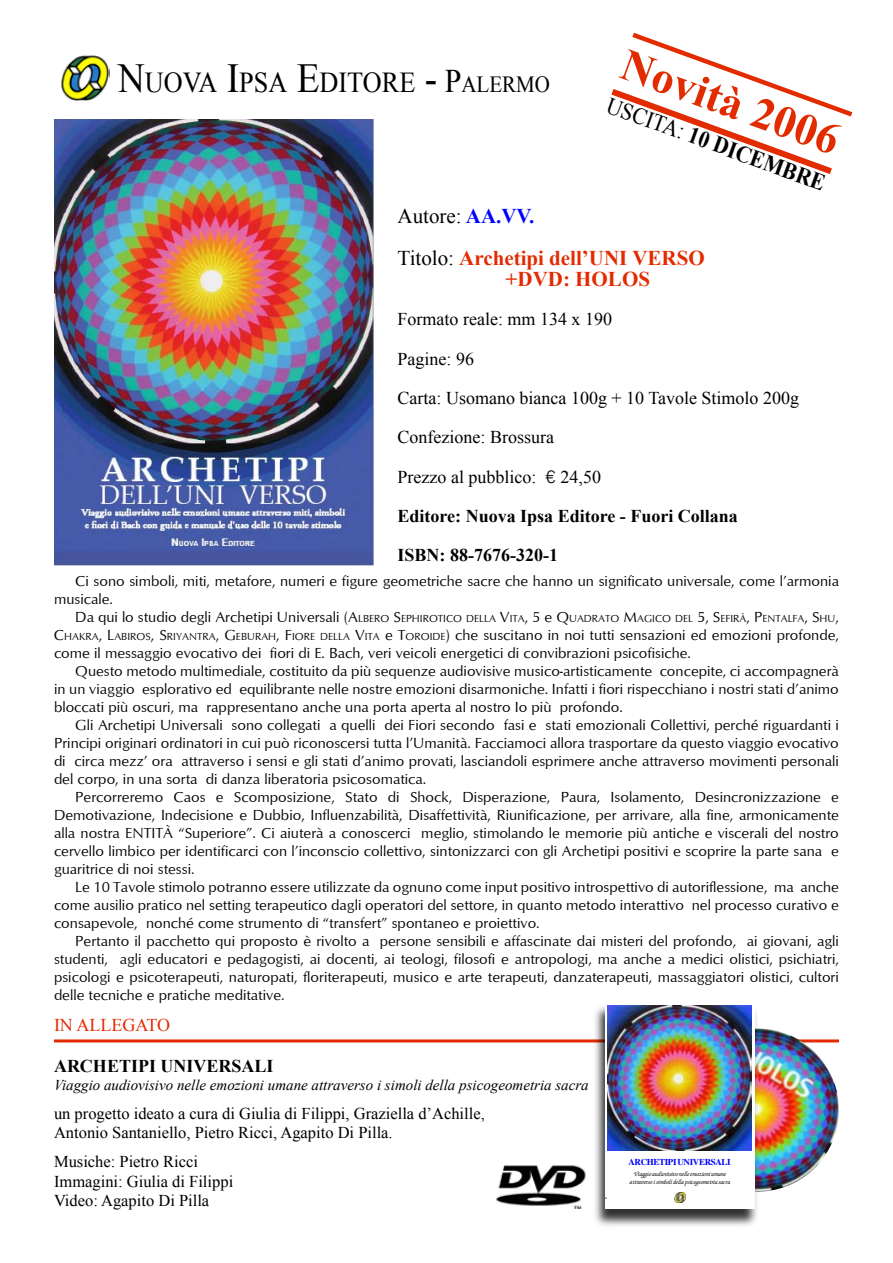
<style>
.page{position:relative;width:893px;height:1263px;background:#fff}
.page>*{position:absolute;margin:0;border:0;box-sizing:border-box;transform-origin:0 0}
.t1{font:700 45px "Times New Roman";color:#e32b00}
.t2{font:28.8px "Times New Roman";color:#000;scale:.91 1}
.t3{font:700 23.4px "Times New Roman";color:#000;scale:.91 1}
.t4{font:23.4px "Times New Roman";color:#000;scale:.91 1}
.t5{font:700 21px/42.3px "Times New Roman";color:#e32b00}
.t6{font:18px/39.3px "Times New Roman";color:#000}
.t7{font:700 18px "Times New Roman";color:#000}
.t8{font:18px "Times New Roman";color:#e32b00}
.t9{font:16.5px/19.8px "Times New Roman";color:#000}
.t10{font:15px/18px "Optimum";color:#000;text-align:justify}
.t11{font:italic 15px "Times New Roman";color:#000}
.t12{font:700 9px "Times";letter-spacing:-.04em;color:#00f}
.t13{font:italic 500 6.45px/7.8px "Zapf Chancery";letter-spacing:-.01em;color:#000;text-align:center}
.s1{font-size:41.25px}
.s2{font-size:33px}
.s3{font-size:23.1px}
.s4{font-weight:400}
.s5{font-weight:400;color:#000}
.s6{color:#00f}
.s7{font-family:"Euro Font"}
.s8{font-weight:700}
.s9{font-size:10.5px}
</style>
<div class="page">
<img style="left:61px;top:55px;width:49px;height:46px">
<img style="left:54px;top:119px;width:320px;height:447px">
<hr style="left:54px;top:1039px;width:785px;height:3px;background:#e32b00">
<img style="left:760px;top:1028px;width:79px;height:164px">
<div style="left:592px;top:1003px;width:168px;height:226px;background:#000;opacity:.81"></div>
<div style="left:605px;top:1002px;width:150px;height:207px;background:#fff"></div>
<svg style="left:674px;top:1192px;width:11px;height:10px"></svg>
<img style="left:607px;top:1005px;width:145px;height:145px">
<img style="left:496px;top:1158px;width:97px;height:51px">
<svg style="left:611px;top:32px;width:242px;height:142px"></svg>
<h2 class="t2" style="left:118px;top:63px;width:477px"><span class="s1">N</span>uova <span class="s1">I</span>psa <span class="s1">E</span>ditore <span class="s1">-</span> <span class="s2">P</span><span class="s3">alermo</span></h2>
<h1 class="t1" style="left:634px;top:34px;width:230px;rotate:20deg">Novità 2006</h1>
<h3 class="t4" style="left:613px;top:89px;width:29px;rotate:20deg">Uscita</h3>
<h3 class="t3" style="left:684px;top:115px;width:137px;rotate:20deg"><span class="s4">:</span> 10 Dice mbre</h3>
<h3 class="t5" style="left:398px;top:194px;width:309px"><span class="s5">Autore:</span> <span class="s6">AA.VV.<br></span><span class="s5">Titolo:</span> Archetipi dell’UNI VERSO</h3>
<h3 class="t5" style="left:506px;top:257px;width:146px">+DVD: HOLOS</h3>
<p class="t6" style="left:398px;top:299px;width:403px">Formato reale: mm 134 x 190<br>Pagine: 96<br>Carta: Usomano bianca 100g + 10 Tavole Stimolo 200g<br>Confezione: Brossura<br>Prezzo al pubblico: <span class="s7">8</span> 24,50<br><span class="s8">Editore: Nuova Ipsa Editore - Fuori Collana<br>ISBN: 88-7676-320-1</span></p>
<p class="t10" style="left:54px;top:572px;width:786px;text-indent:21px">Ci sono simboli, miti, metafore, numeri e figure geometriche sacre che hanno un significato universale, come l’armonia musicale.</p>
<p class="t10" style="left:54px;top:608px;width:786px;text-indent:21px">Da qui lo studio degli Archetipi Universali (A<span class="s9">lbero</span> S<span class="s9">ephirotico della</span> V<span class="s9">ita</span>, 5 e Q<span class="s9">uadrato</span> M<span class="s9">agico del</span> 5, S<span class="s9">efirà</span>, P<span class="s9">entalfa</span>, S<span class="s9">hu</span>, C<span class="s9">hakra</span>, L<span class="s9">abiros</span>, S<span class="s9">riyantra</span>, G <span class="s9">eburah</span>, F<span class="s9">iore della</span> V<span class="s9">ita</span> e T<span class="s9">oroide</span>) che suscitano in noi tutti sensazioni ed emozioni profonde, come il messaggio evocativo dei fiori di E. Bach, veri veicoli energetici di convibrazioni psicofisiche.</p>
<p class="t10" style="left:54px;top:662px;width:786px;text-indent:21px">Questo metodo multimediale, costituito da più sequenze audiovisive musico-artisticamente concepite, ci accompagnerà in un viaggio esplorativo ed equilibrante nelle nostre emozioni disarmoniche. Infatti i fiori rispecchiano i nostri stati d’animo bloccati più oscuri, ma rappresentano anche una porta aperta al nostro Io più profondo.</p>
<p class="t10" style="left:54px;top:716px;width:786px;text-indent:21px">Gli Archetipi Universali sono collegati a quelli dei Fiori secondo fasi e stati emozionali Collettivi, perché riguardanti i Principi originari ordinatori in cui può riconoscersi tutta l’Umanità. Facciamoci allora trasportare da questo viaggio evocativo di circa mezz’ ora attraverso i sensi e gli stati d’animo provati, lasciandoli esprimere anche attraverso movimenti personali del corpo, in una sorta di danza liberatoria psicosomatica.</p>
<p class="t10" style="left:54px;top:788px;width:786px;text-indent:21px">Percorreremo Caos e Scomposizione, Stato di Shock, Disperazione, Paura, Isolamento, Desincronizzazione e Demotivazione, Indecisione e Dubbio, Influenzabilità, Disaffettività, Riunificazione, per arrivare, alla fine, armonicamente alla nostra ENTITÀ “Superiore”. Ci aiuterà a conoscerci meglio, stimolando le memorie più antiche e viscerali del nostro cervello limbico per identificarci con l’inconscio collettivo, sintonizzarci con gli Archetipi positivi e scoprire la parte sana e guaritrice di noi stessi.</p>
<p class="t10" style="left:54px;top:878px;width:786px;text-indent:21px">Le 10 Tavole stimolo potranno essere utilizzate da ognuno come input positivo introspettivo di autoriflessione, ma anche come ausilio pratico nel setting terapeutico dagli operatori del settore, in quanto metodo interattivo nel processo curativo e consapevole, nonché come strumento di “transfert” spontaneo e proiettivo.</p>
<p class="t10" style="left:54px;top:932px;width:786px;text-indent:21px">Pertanto il pacchetto qui proposto è rivolto a persone sensibili e affascinate dai misteri del profondo, ai giovani, agli studenti, agli educatori e pedagogisti, ai docenti, ai teologi, filosofi e antropologi, ma anche a medici olistici, psichiatri, psicologi e psicoterapeuti, naturopati, floriterapeuti, musico e arte terapeuti, danzaterapeuti, massaggiatori olistici, cultori delle tecniche e pratiche meditative.</p>
<p class="t8" style="left:54px;top:1013px;width:118px">IN ALLEGATO</p>
<p class="t7" style="left:54px;top:1054px;width:221px">ARCHETIPI UNIVERSALI</p>
<p class="t11" style="left:54px;top:1075px;width:536px">Viaggio audiovisivo nelle emozioni umane attraverso i simoli della psicogeometria sacra</p>
<p class="t9" style="left:54px;top:1103px;width:432px">un progetto ideato a cura di Giulia di Filippi, Graziella d’Achille,<br>Antonio Santaniello, Pietro Ricci, Agapito Di Pilla.</p>
<p class="t9" style="left:54px;top:1151px;width:181px">Musiche: Pietro Ricci<br>Immagini: Giulia di Filippi<br>Video: Agapito Di Pilla</p>
<p class="t12" style="left:628px;top:1156px;width:104px">ARCHETIPI UNIVERSALI</p>
<p class="t13" style="left:629px;top:1170px;width:102px">Viaggio audiovisivo nelle emozioni umane attraverso i simboli della psicogeometria sacra</p>
</div>
